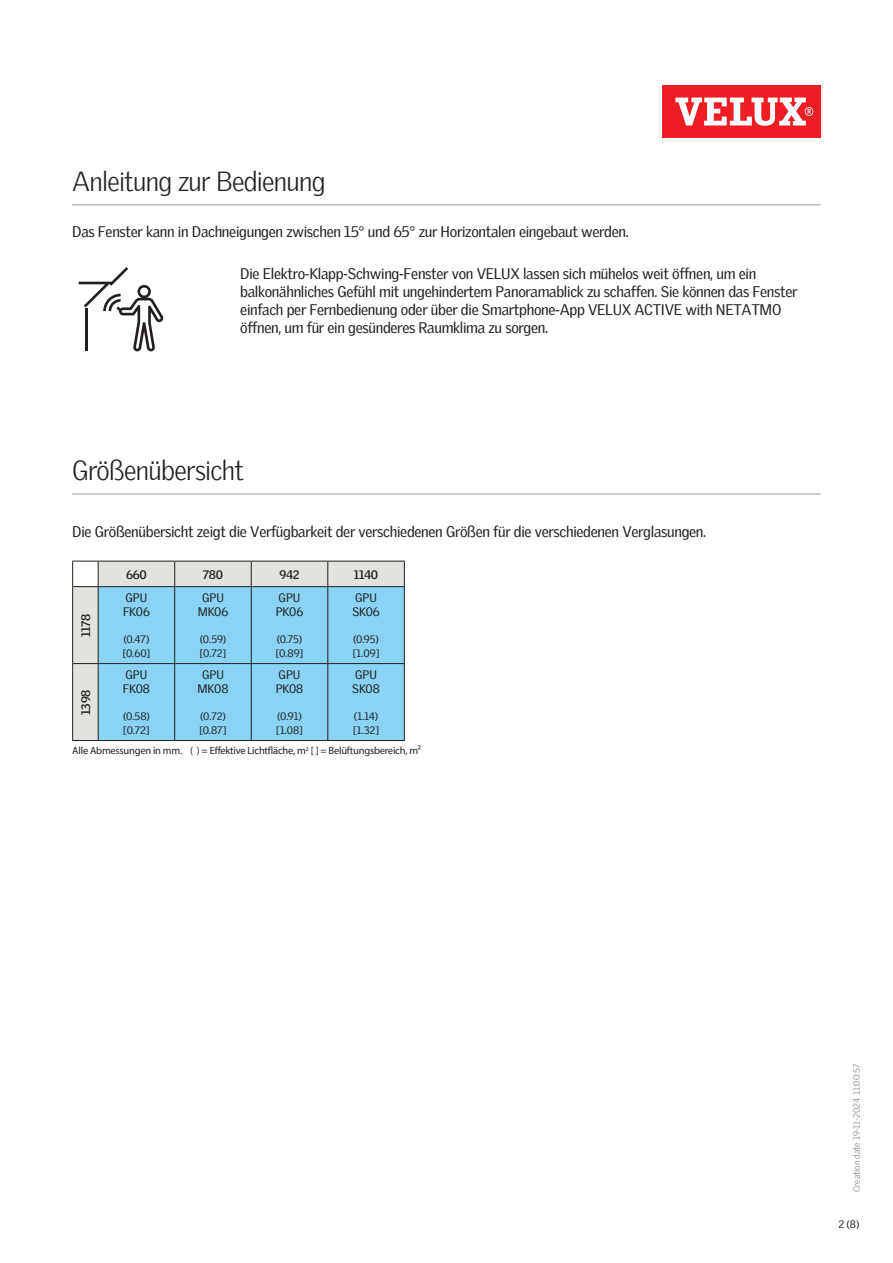
<style>
.page{position:relative;width:893px;height:1263px;background:#fff}
.page>*{position:absolute;margin:0;border:0;box-sizing:border-box;transform-origin:0 0}
.Headline_With_Line_B{font:300 27px "Velux Gothic";letter-spacing:-.025em;color:#231f20}
.Body_Regular{font:15px/18px "Velux Gothic";letter-spacing:-.02em;color:#231f20}
.TableTextVar{font:12px "Velux Gothic";letter-spacing:-.005em;color:#231f20}
.TableHeader_TableTex{font:700 12px "Velux Gothic";letter-spacing:-.02em;color:#231f20}
.TableHeader{font:700 12px "Velux Gothic";letter-spacing:-.02em;color:#231f20}
.TableTextVar-2{font:10.5px/14.2px "Velux Gothic";letter-spacing:-.005em;color:#231f20}
.t1{font:10.5px "Myriad Pro";letter-spacing:-.02em;color:#231f20}
.t2{font:300 9px "Velux Gothic";color:#7c7e81}
</style>
<div class="page">
<div style="left:662px;top:85px;width:159px;height:53px;background:#ee1d23"></div>
<svg style="left:675px;top:98px;width:138px;height:28px"></svg>
<hr style="left:72px;top:204px;width:749px;height:2px;background:#bcbdbb">
<hr style="left:72px;top:493px;width:749px;height:2px;background:#bcbdbb">
<div style="left:73px;top:562px;width:331px;height:178px;background:#e2e2de"></div>
<div style="left:99px;top:587px;width:305px;height:153px;background:#89d3f4"></div>
<hr style="left:98px;top:561px;width:77px;height:1px;background:#231f20">
<hr style="left:175px;top:561px;width:76px;height:1px;background:#231f20">
<svg style="left:174px;top:561px;width:1px;height:25px"></svg>
<hr style="left:251px;top:561px;width:77px;height:1px;background:#231f20">
<svg style="left:251px;top:561px;width:1px;height:25px"></svg>
<hr style="left:328px;top:561px;width:77px;height:1px;background:#231f20">
<svg style="left:327px;top:561px;width:1px;height:25px"></svg>
<svg style="left:404px;top:561px;width:1px;height:25px"></svg>
<svg style="left:72px;top:561px;width:27px;height:26px"></svg>
<hr style="left:72px;top:587px;width:1px;height:76px;background:#231f20">
<hr style="left:98px;top:586px;width:77px;height:1px;background:#231f20">
<hr style="left:98px;top:587px;width:1px;height:76px;background:#231f20">
<hr style="left:175px;top:586px;width:76px;height:1px;background:#231f20">
<hr style="left:174px;top:587px;width:1px;height:76px;background:#231f20">
<hr style="left:251px;top:586px;width:77px;height:1px;background:#231f20">
<hr style="left:251px;top:587px;width:1px;height:76px;background:#231f20">
<hr style="left:328px;top:586px;width:77px;height:1px;background:#231f20">
<hr style="left:327px;top:587px;width:1px;height:76px;background:#231f20">
<hr style="left:404px;top:587px;width:1px;height:76px;background:#231f20">
<svg style="left:72px;top:663px;width:26px;height:1px"></svg>
<hr style="left:72px;top:664px;width:1px;height:76px;background:#231f20">
<svg style="left:72px;top:740px;width:26px;height:1px"></svg>
<hr style="left:98px;top:663px;width:77px;height:1px;background:#231f20">
<hr style="left:98px;top:664px;width:1px;height:76px;background:#231f20">
<hr style="left:98px;top:740px;width:77px;height:1px;background:#231f20">
<hr style="left:175px;top:663px;width:76px;height:1px;background:#231f20">
<hr style="left:174px;top:664px;width:1px;height:76px;background:#231f20">
<hr style="left:175px;top:740px;width:76px;height:1px;background:#231f20">
<hr style="left:251px;top:663px;width:77px;height:1px;background:#231f20">
<hr style="left:251px;top:664px;width:1px;height:76px;background:#231f20">
<hr style="left:251px;top:740px;width:77px;height:1px;background:#231f20">
<hr style="left:328px;top:663px;width:77px;height:1px;background:#231f20">
<hr style="left:327px;top:664px;width:1px;height:76px;background:#231f20">
<hr style="left:404px;top:664px;width:1px;height:76px;background:#231f20">
<hr style="left:328px;top:740px;width:77px;height:1px;background:#231f20">
<svg style="left:79px;top:267px;width:85px;height:84px"></svg>
<p class="Headline_With_Line_B" style="left:72px;top:161px;width:255px">Anleitung zur Bedienung</p>
<p class="Body_Regular" style="left:72px;top:221px;width:558px">Das Fenster kann in Dachneigungen zwischen 15° und 65° zur Horizontalen eingebaut werden.</p>
<p class="Body_Regular" style="left:240px;top:263px;width:559px">Die Elektro-Klapp-Schwing-Fenster von VELUX lassen sich mühelos weit öffnen, um ein balkonähnliches Gefühl mit ungehindertem Panoramablick zu schaffen. Sie können das Fenster einfach per Fernbedienung oder über die Smartphone-App VELUX ACTIVE with NETATMO öffnen, um für ein gesünderes Raumklima zu sorgen.</p>
<p class="Headline_With_Line_B" style="left:72px;top:450px;width:173px">Größenübersicht</p>
<p class="Body_Regular" style="left:72px;top:521px;width:635px">Die Größenübersicht zeigt die Verfügbarkeit der verschiedenen Größen für die verschiedenen Verglasungen.</p>
<p class="TableHeader_TableTex" style="left:126px;top:565px;width:22px">660</p>
<p class="TableHeader_TableTex" style="left:203px;top:565px;width:22px">780</p>
<p class="TableHeader_TableTex" style="left:279px;top:565px;width:22px">942</p>
<p class="TableHeader_TableTex" style="left:354px;top:565px;width:26px">1140</p>
<p class="TableHeader" style="left:77px;top:637px;width:25px;rotate:-90deg">1178</p>
<p class="TableTextVar" style="left:126px;top:589px;width:23px">GPU</p>
<p class="TableTextVar" style="left:123px;top:602px;width:28px">FK06</p>
<p class="TableTextVar-2" style="left:123px;top:631px;width:29px">(0.47) [0.60]</p>
<p class="TableTextVar" style="left:202px;top:589px;width:23px">GPU</p>
<p class="TableTextVar" style="left:198px;top:602px;width:32px">MK06</p>
<p class="TableTextVar-2" style="left:200px;top:631px;width:28px">(0.59) [0.72]</p>
<p class="TableTextVar" style="left:279px;top:589px;width:23px">GPU</p>
<p class="TableTextVar" style="left:276px;top:602px;width:29px">PK06</p>
<p class="TableTextVar-2" style="left:276px;top:631px;width:29px">(0.75) [0.89]</p>
<p class="TableTextVar" style="left:355px;top:589px;width:23px">GPU</p>
<p class="TableTextVar" style="left:352px;top:602px;width:29px">SK06</p>
<p class="TableTextVar-2" style="left:353px;top:631px;width:28px">(0.95) [1.09]</p>
<p class="TableTextVar" style="left:355px;top:666px;width:23px">GPU</p>
<p class="TableTextVar" style="left:352px;top:679px;width:29px">SK08</p>
<p class="TableTextVar-2" style="left:353px;top:708px;width:27px">(1.14) [1.32]</p>
<p class="t1" style="left:72px;top:744px;width:350px">Alle Abmessungen in mm. ( ) = Effektive Lichtfläche, m<sup>2</sup> [ ] = Belüftungsbereich, m²</p>
<p class="TableTextVar" style="left:126px;top:666px;width:23px">GPU</p>
<p class="TableTextVar" style="left:123px;top:679px;width:29px">FK08</p>
<p class="TableTextVar-2" style="left:123px;top:708px;width:28px">(0.58) [0.72]</p>
<p class="TableTextVar" style="left:202px;top:666px;width:23px">GPU</p>
<p class="TableTextVar" style="left:198px;top:679px;width:32px">MK08</p>
<p class="TableTextVar-2" style="left:199px;top:708px;width:29px">(0.72) [0.87]</p>
<p class="TableTextVar" style="left:279px;top:666px;width:23px">GPU</p>
<p class="TableTextVar" style="left:276px;top:679px;width:29px">PK08</p>
<p class="TableTextVar-2" style="left:276px;top:708px;width:28px">(0.91) [1.08]</p>
<p class="TableHeader" style="left:77px;top:715px;width:27px;rotate:-90deg">1398</p>
<p class="t2" style="left:850px;top:1192px;width:130px;rotate:-90deg">Creation date 19-11-2024 11:00:57</p>
<p class="TableTextVar-2" style="left:838px;top:1216px;width:23px">2 (8)</p>
</div>
